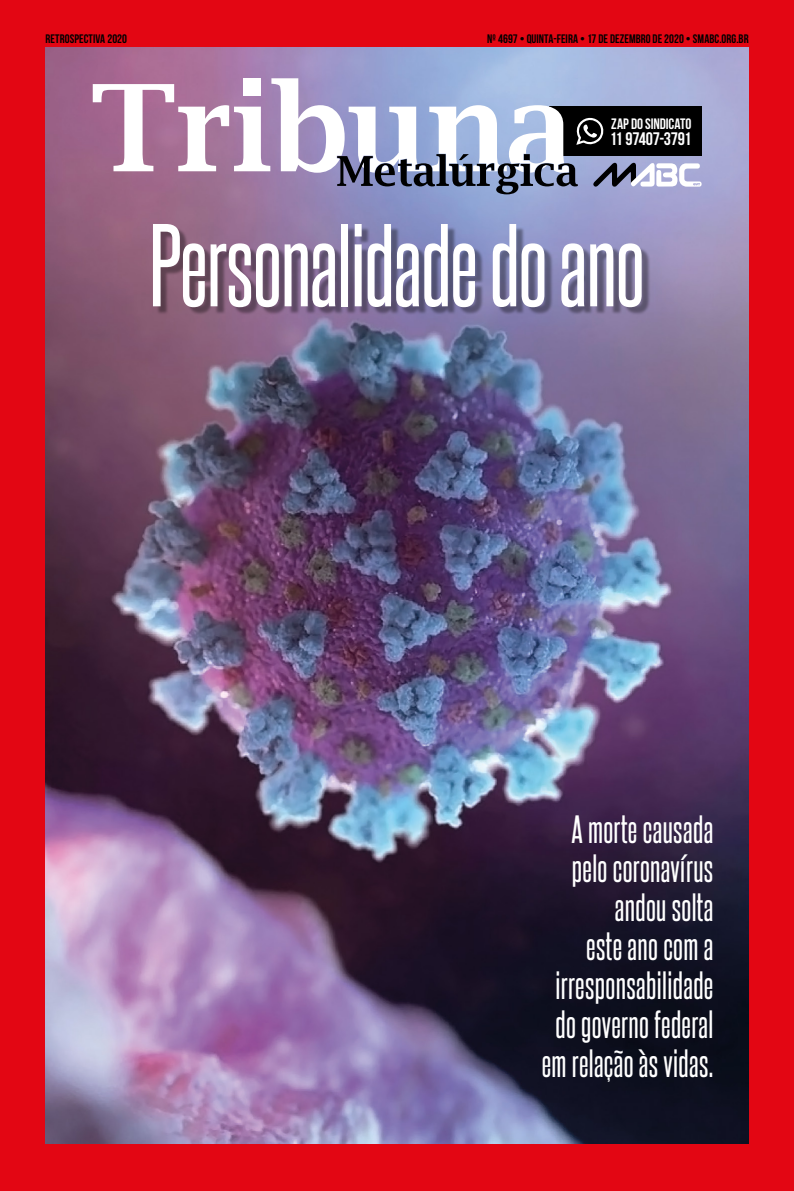
<style>
.page{position:relative;width:794px;height:1191px;background:#e30613}
.page>*{position:absolute;margin:0;border:0;box-sizing:border-box;transform-origin:0 0}
.t1{font:100px "Steelfish Rg";letter-spacing:-.01em;color:#fff}
.t2{font:34px/39px "Steelfish Rg";letter-spacing:.01em;color:#fff;text-align:right}
.t3{font:18.1px "Bebas Neue";letter-spacing:-.01em;color:#fff}
.t4{font:15.1px "Bebas Neue";letter-spacing:-.005em;color:#fff}
.t5{font:12.3px "Bebas Neue";letter-spacing:.005em;color:#000}
</style>
<div class="page">
<img style="left:45px;top:47px;width:703px;height:1096px">
<svg style="left:93px;top:78px;width:608px;height:116px;background:#9e97b2"></svg>
<div style="left:156px;top:227px;width:494px;height:88px;background:#000;opacity:.36"></div>
<p class="t5" style="left:45px;top:32px;width:83px">RETROSPECTIVA 2020</p>
<p class="t5" style="left:487px;top:32px;width:263px">Nº 4697 • QUINTA-FEIRA • 17 DE DEZEMBRO DE 2020 • SMABC.ORG.BR</p>
<p class="t4" style="left:611px;top:115px;width:82px">ZAP DO SINDICATO</p>
<p class="t3" style="left:610px;top:129px;width:83px">11 97407-3791</p>
<h1 class="t1" style="left:149px;top:204px;width:497px">Personalidade do ano</h1>
<p class="t2" style="left:542px;top:808px;width:173px">A morte causada pelo coronavírus andou solta<br>este ano com a irresponsabilidade do governo federal em relação às vidas.</p>
</div>
